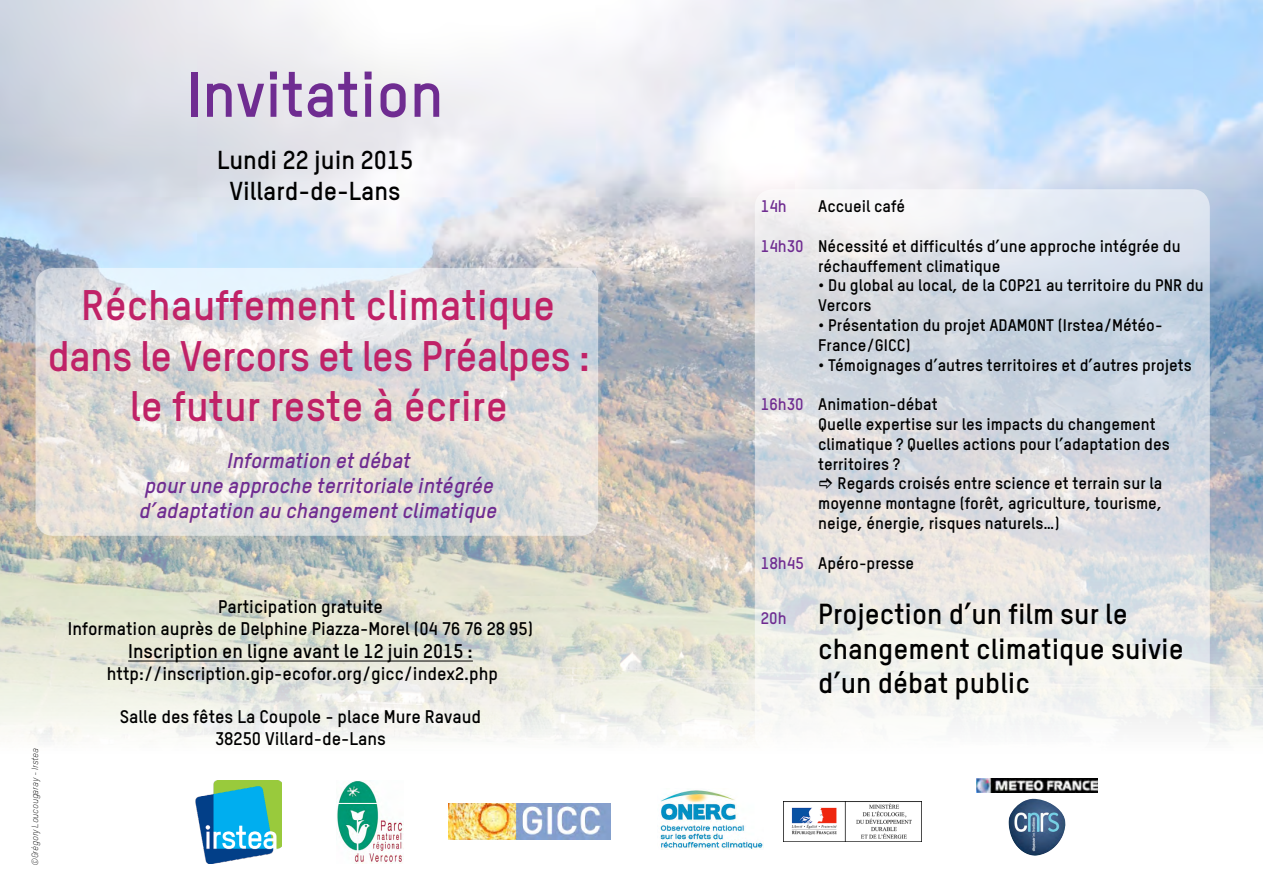
<style>
.page{position:relative;width:1263px;height:893px;background:#fff}
.page>*{position:absolute;margin:0;border:0;box-sizing:border-box;transform-origin:0 0}
.t1{font:700 63px "TSTAR";color:#6f2c91}
.t2{font:700 42px/50.4px "TSTAR";color:#c02267;text-align:center}
.t3{font:700 28.5px/34.2px "TSTAR";color:#000}
.t4{font:700 25.5px/30.6px "TSTAR";color:#000;text-align:center}
.t5{font:italic 700 21px/25.2px "TSTAR";color:#6f2c91;text-align:center}
.t6{font:700 19.5px "TSTAR";color:#000}
.t7{font:700 18px/21.6px "TSTAR";color:#000;text-align:center}
.t8{font:700 16.5px/19.8px "TSTAR";color:#000}
.t9{font:700 16.5px "TSTAR";color:#6f2c91}
.t10{font:italic 300 9px "TSTAR";color:#000}
</style>
<div class="page">
<img style="left:0;top:0;width:1263px;height:742px">
<svg style="left:755px;top:189px;width:455px;height:564px"></svg>
<svg style="left:36px;top:268px;width:562px;height:268px;background:#dededd"></svg>
<hr style="left:128px;top:660px;width:345px;height:1px;background:#000">
<img style="left:196px;top:780px;width:86px;height:83px">
<img style="left:336px;top:781px;width:67px;height:82px">
<img style="left:449px;top:804px;width:162px;height:36px">
<img style="left:783px;top:802px;width:138px;height:40px">
<img style="left:660px;top:790px;width:103px;height:60px">
<img style="left:976px;top:778px;width:122px;height:15px">
<img style="left:1008px;top:799px;width:58px;height:57px">
<svg style="left:820px;top:478px;width:12px;height:11px"></svg>
<h1 class="t1" style="left:186px;top:55px;width:259px">Invitation</h1>
<h3 class="t4" style="left:217px;top:144px;width:197px">Lundi 22 juin 2015<br>Villard-de-Lans</h3>
<h2 class="t2" style="left:48px;top:279px;width:544px">Réchauffement climatique dans le Vercors et les Préalpes : le futur reste à écrire</h2>
<p class="t5" style="left:139px;top:447px;width:359px">Information et débat<br>pour une approche territoriale intégrée d’adaptation au changement climatique</p>
<p class="t10" style="left:30px;top:866px;width:119px;rotate:-90deg">©Grégory Loucougaray - Irstea</p>
<p class="t7" style="left:68px;top:596px;width:467px">Participation gratuite<br>Information auprès de Delphine Piazza-Morel (04 76 76 28 95)</p>
<p class="t6" style="left:128px;top:639px;width:346px">Inscription en ligne avant le 12 juin 2015 :</p>
<p class="t7" style="left:107px;top:662px;width:393px">http://inscription.gip-ecofor.org/gicc/index2.php</p>
<p class="t7" style="left:120px;top:705px;width:363px">Salle des fêtes La Coupole - place Mure Ravaud<br>38250 Villard-de-Lans</p>
<p class="t9" style="left:761px;top:196px;width:28px">14h</p>
<p class="t9" style="left:761px;top:236px;width:44px">14h30</p>
<p class="t9" style="left:761px;top:394px;width:44px">16h30</p>
<p class="t9" style="left:761px;top:552px;width:45px">18h45</p>
<p class="t9" style="left:761px;top:608px;width:27px">20h</p>
<p class="t8" style="left:818px;top:196px;width:88px">Accueil café</p>
<p class="t8" style="left:818px;top:236px;width:364px">Nécessité et difficultés d’une approche intégrée du réchauffement climatique</p>
<p class="t8" style="left:818px;top:275px;width:387px">• Du global au local, de la COP21 au territoire du PNR du<br>Vercors</p>
<p class="t8" style="left:818px;top:315px;width:346px">• Présentation du projet ADAMONT (Irstea/Météo-<br>France/GICC)</p>
<p class="t8" style="left:818px;top:354px;width:375px">• Témoignages d’autres territoires et d’autres projets</p>
<p class="t8" style="left:818px;top:394px;width:353px">Animation-débat<br>Quelle expertise sur les impacts du changement climatique ? Quelles actions pour l’adaptation des territoires ?</p>
<p class="t8" style="left:818px;top:473px;width:345px;text-align:justify;text-indent:19px">Regards croisés entre science et terrain sur la moyenne montagne (forêt, agriculture, tourisme, neige, énergie, risques naturels…)</p>
<p class="t8" style="left:818px;top:552px;width:98px">Apéro-presse</p>
<h3 class="t3" style="left:818px;top:596px;width:367px">Projection d’un film sur le changement climatique suivie d’un débat public</h3>
</div>
